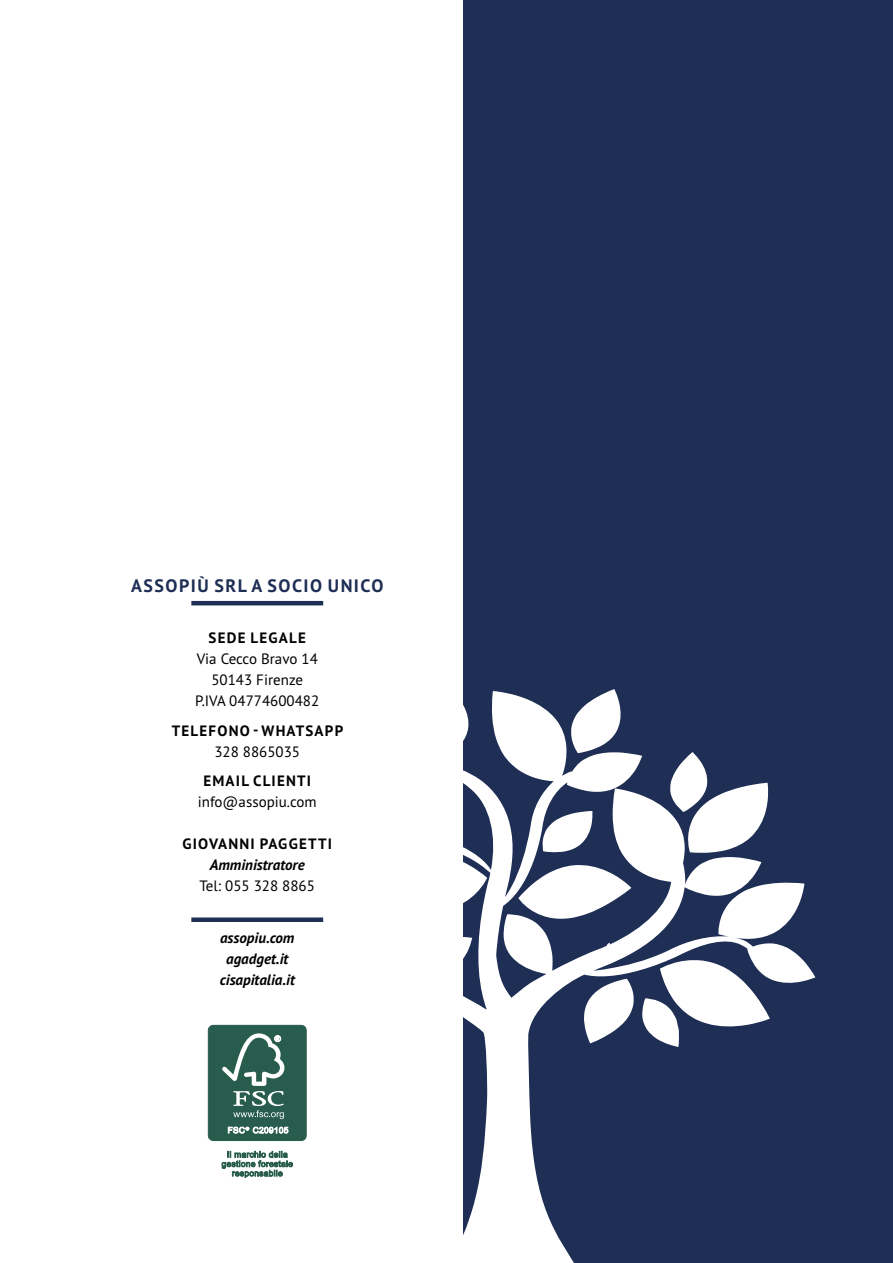
<style>
.page{position:relative;width:893px;height:1263px;background:#fff}
.page>*{position:absolute;margin:0;border:0;box-sizing:border-box;transform-origin:0 0}
.t1{font:700 18px "PT Sans Pro";letter-spacing:.08em;color:#1e2e54}
.t2{font:15px/21px "PT Sans Pro";color:#000;text-align:center}
.t3{font:700 15px "PT Sans Pro";letter-spacing:.08em;color:#000}
.t4{font:italic 700 15px/21px "PT Sans Pro";color:#000;text-align:center}
</style>
<div class="page">
<div style="left:463px;top:0;width:430px;height:1263px;background:#1e2e54"></div>
<svg style="left:207px;top:691px;width:608px;height:572px;fill:#fff"></svg>
<svg style="left:670px;top:752px;width:98px;height:101px"></svg>
<svg style="left:423px;top:691px;width:46px;height:69px"></svg>
<svg style="left:569px;top:689px;width:52px;height:64px"></svg>
<svg style="left:642px;top:957px;width:128px;height:90px"></svg>
<svg style="left:583px;top:979px;width:52px;height:64px"></svg>
<svg style="left:284px;top:789px;width:37px;height:58px"></svg>
<svg style="left:372px;top:1006px;width:64px;height:46px"></svg>
<svg style="left:540px;top:811px;width:53px;height:41px"></svg>
<svg style="left:518px;top:864px;width:113px;height:55px"></svg>
<hr style="left:191px;top:601px;width:132px;height:4px;background:#1e2e54">
<div style="left:191px;top:917px;width:132px;height:5px;background:#1e2e54"></div>
<div style="left:208px;top:1025px;width:98px;height:115px;background:#285c4d;border-radius:5px"></div>
<div style="left:208px;top:1025px;width:99px;height:116px;border:1px solid #285c4d;border-radius:5px"></div>
<svg style="left:215px;top:987px;width:138px;height:132px"></svg>
<svg style="left:228px;top:1127px;width:60px;height:6px"></svg>
<svg style="left:222px;top:1151px;width:71px;height:27px"></svg>
<p class="t1" style="left:131px;top:574px;width:254px">ASSOPIÙ SRL A SOCIO UNICO</p>
<p class="t3" style="left:209px;top:628px;width:99px">SEDE LEGALE</p>
<p class="t2" style="left:195px;top:648px;width:125px">Via Cecco Bravo 14<br>50143 Firenze<br>P.IVA 04774600482</p>
<p class="t3" style="left:172px;top:720px;width:173px">TELEFONO - WHATSAPP</p>
<p class="t2" style="left:214px;top:740px;width:87px">328 8865035</p>
<p class="t3" style="left:203px;top:771px;width:109px">EMAIL CLIENTI</p>
<p class="t2" style="left:198px;top:791px;width:121px">info@assopiu.com</p>
<p class="t3" style="left:183px;top:834px;width:151px">GIOVANNI PAGGETTI</p>
<p class="t4" style="left:210px;top:854px;width:96px">Amministratore</p>
<p class="t2" style="left:200px;top:875px;width:117px">Tel: 055 328 8865</p>
<p class="t4" style="left:220px;top:927px;width:77px">assopiu.com agadget.it cisapitalia.it</p>
</div>
